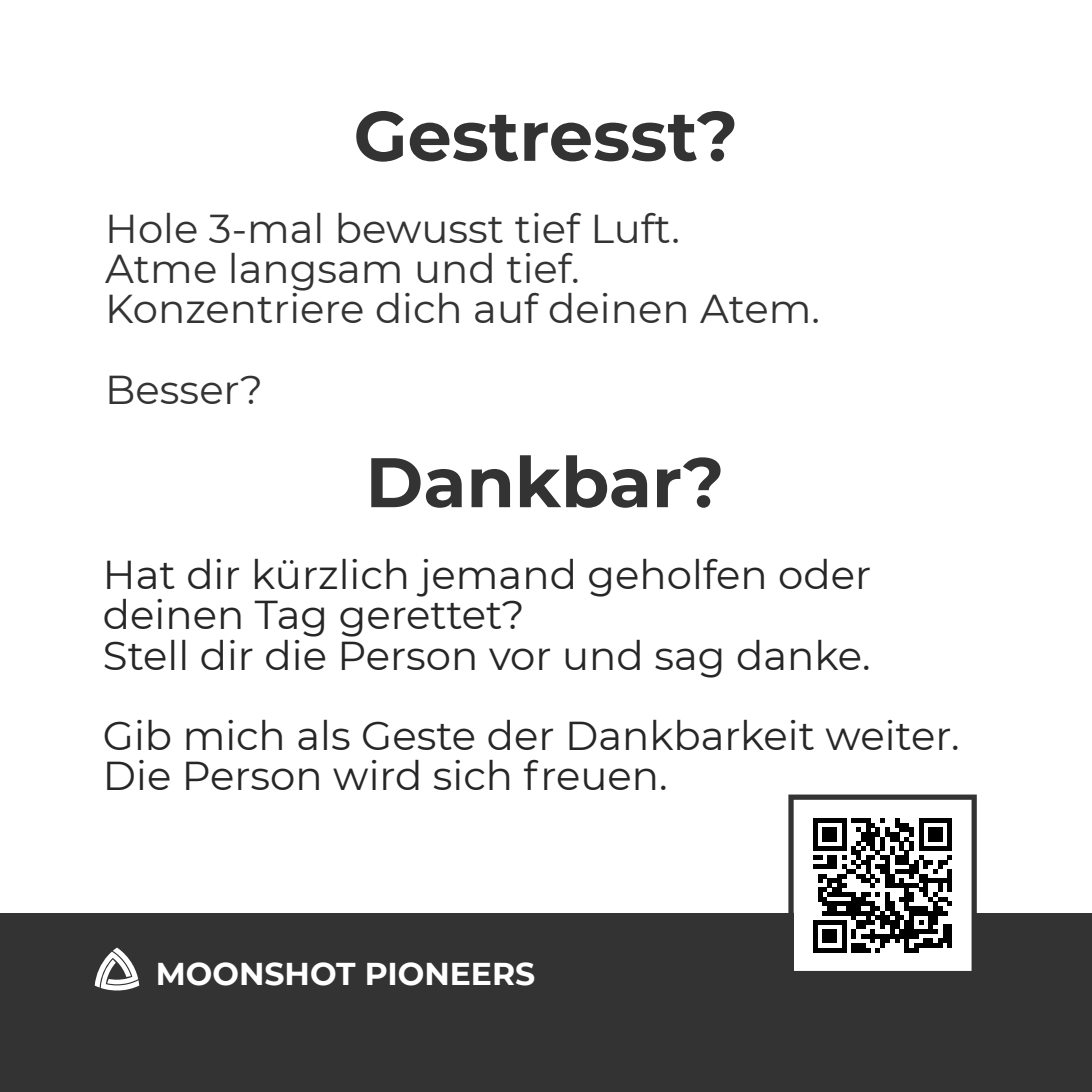
<style>
.page{position:relative;width:1092px;height:1092px;background:#fff}
.page>*{position:absolute;margin:0;border:0;box-sizing:border-box;transform-origin:0 0}
.t1{font:700 70px "Montserrat";color:#333}
.t2{font:40.25px/40.2px "Montserrat";color:#262626}
.t3{font:40.25px/40.2px "Montserrat";color:#333}
.t4{font:700 31.5px "Montserrat";color:#fff}
</style>
<div class="page">
<div style="left:0;top:913px;width:1091px;height:178px;background:#333"></div>
<svg style="left:788px;top:795px;width:189px;height:176px"></svg>
<svg style="left:95px;top:948px;width:44px;height:43px"></svg>
<h1 class="t1" style="left:354px;top:93px;width:386px">Gestresst?</h1>
<p class="t3" style="left:105px;top:208px;width:716px">Hole 3-mal bewusst tief Luft.<br>Atme langsam und tief.<br>Konzentriere dich auf deinen Atem.</p>
<p class="t3" style="left:105px;top:369px;width:159px">Besser?</p>
<h1 class="t1" style="left:365px;top:439px;width:360px">Dankbar?</h1>
<p class="t2" style="left:103px;top:555px;width:770px">Hat dir kürzlich jemand geholfen oder deinen Tag gerettet?<br>Stell dir die Person vor und sag danke.</p>
<p class="t2" style="left:103px;top:716px;width:858px">Gib mich als Geste der Dankbarkeit weiter.<br>Die Person wird sich freuen.</p>
<p class="t4" style="left:156px;top:954px;width:381px">MOONSHOT PIONEERS</p>
</div>
